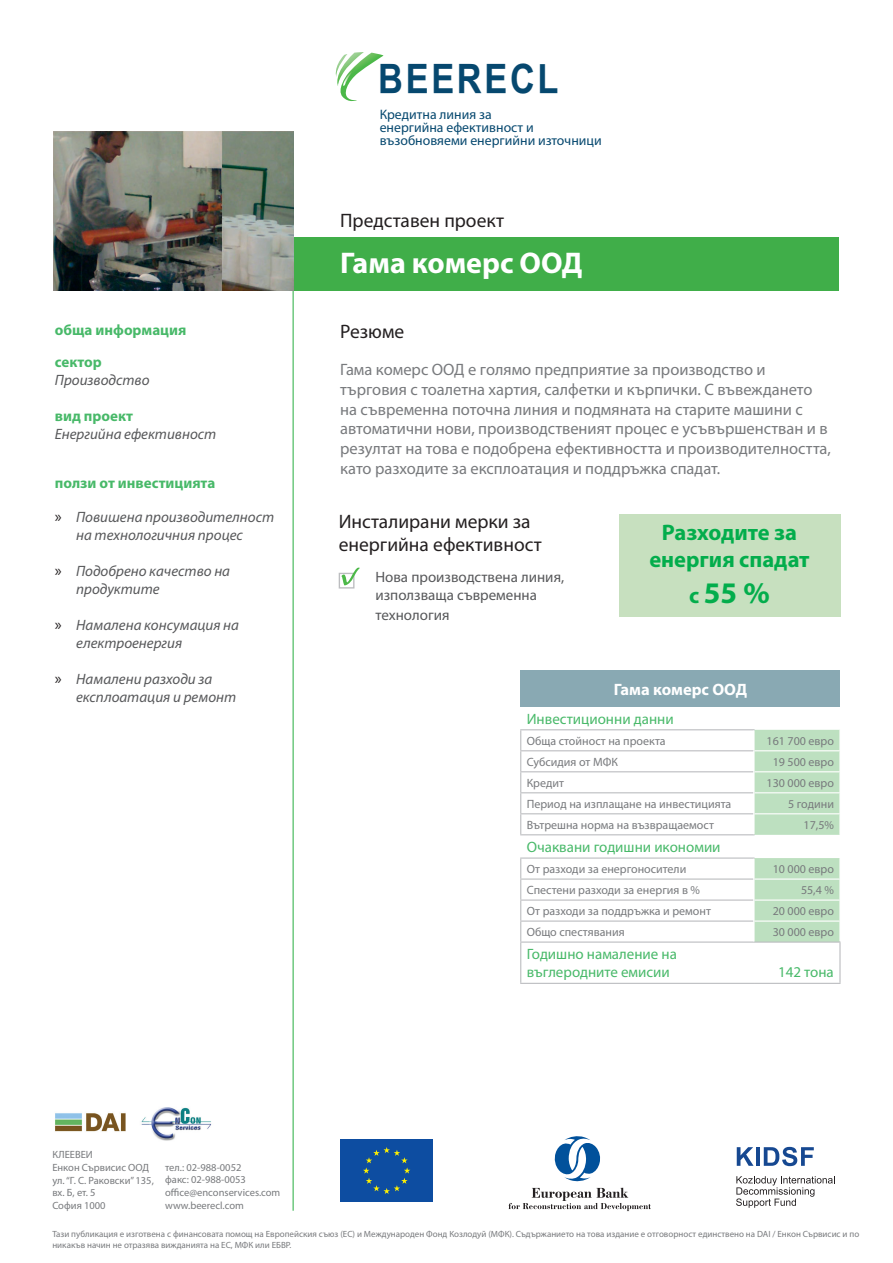
<style>
.page{position:relative;width:893px;height:1263px;background:#fff}
.page>*{position:absolute;margin:0;border:0;box-sizing:border-box;transform-origin:0 0}
.t1{font:700 45.45px "Simplified Arabic";letter-spacing:.07em;color:#06486f;scale:.84 1}
.t2{font:700 30px "Myriad Pro";color:#fff}
.t3{font:700 30px "Myriad Pro";color:#03ad4c}
.t4{font:700 22.5px/27px "Myriad Pro";color:#03ad4c;text-align:center}
.t5{font:19.5px/23.4px "Myriad Pro";color:#231f20}
.Paragraph_Style_1{font:16.5px/19.8px "Myriad Pro";color:#787a7d}
.t6{font:700 16.5px "Myriad Pro";color:#fff}
.t7{font:italic 15px/18px "Myriad Pro";color:#57585a}
.t8{font:15px "Myriad Pro";color:#48b969}
.Paragraph_Style_1-2{font:15px/18px "Myriad Pro";color:#57585a}
.t9{font:700 15px "Myriad Pro";color:#48b969}
.t10{font:13.8px/13.4px "Myriad Pro";color:#06486f}
.t11{font:12px "Myriad Pro";color:#787a7d}
.t12{font:10.5px/12.6px "Myriad Pro";color:#787a7d}
.t13{font:9px/10.8px "Myriad Pro";color:#787a7d}
.s1{font-style:normal;font-size:16.5px;color:#231f20}
.s2{font-size:22.5px}
</style>
<div class="page">
<hr style="left:293px;top:282px;width:1px;height:929px;background:#3fb655">
<svg style="left:335px;top:52px;width:49px;height:50px"></svg>
<svg style="left:737px;top:1147px;width:16px;height:19px"></svg>
<hr style="left:756px;top:1147px;width:4px;height:19px;background:#164891">
<svg style="left:764px;top:1147px;width:50px;height:19px"></svg>
<svg style="left:736px;top:1176px;width:99px;height:32px"></svg>
<svg style="left:554px;top:1136px;width:47px;height:46px"></svg>
<svg style="left:508px;top:1188px;width:143px;height:23px"></svg>
<div style="left:340px;top:1139px;width:93px;height:63px;background:#0d4da1"></div>
<svg style="left:363px;top:1147px;width:47px;height:47px"></svg>
<img style="left:55px;top:1107px;width:157px;height:34px">
<div style="left:521px;top:670px;width:319px;height:36px;background:#89a9b3"></div>
<svg style="left:754px;top:730px;width:86px;height:211px;background:#c7e4c9"></svg>
<hr style="left:520px;top:899px;width:233px;height:2px;background:#bcbdc0">
<hr style="left:520px;top:920px;width:233px;height:2px;background:#bcbdc0">
<hr style="left:520px;top:941px;width:234px;height:2px;background:#bcbdc0">
<hr style="left:520px;top:943px;width:1px;height:40px;background:#bcbdc0">
<hr style="left:754px;top:941px;width:86px;height:2px;background:#bcbdc0">
<hr style="left:839px;top:943px;width:1px;height:40px;background:#bcbdc0">
<hr style="left:520px;top:983px;width:234px;height:1px;background:#bcbdc0">
<hr style="left:754px;top:983px;width:86px;height:1px;background:#bcbdc0">
<hr style="left:520px;top:729px;width:235px;height:1px;background:#bcbdc0">
<hr style="left:753px;top:730px;width:2px;height:21px;background:#fff">
<hr style="left:520px;top:857px;width:235px;height:2px;background:#bcbdc0">
<hr style="left:520px;top:878px;width:233px;height:2px;background:#bcbdc0">
<svg style="left:520px;top:859px;width:1px;height:82px"></svg>
<hr style="left:753px;top:859px;width:2px;height:20px;background:#fff">
<hr style="left:753px;top:879px;width:2px;height:21px;background:#fff">
<hr style="left:753px;top:900px;width:2px;height:21px;background:#fff">
<hr style="left:753px;top:921px;width:2px;height:20px;background:#fff">
<hr style="left:520px;top:750px;width:233px;height:1px;background:#bcbdc0">
<hr style="left:520px;top:771px;width:233px;height:1px;background:#bcbdc0">
<hr style="left:520px;top:792px;width:233px;height:1px;background:#bcbdc0">
<hr style="left:520px;top:813px;width:233px;height:1px;background:#bcbdc0">
<svg style="left:520px;top:730px;width:1px;height:104px"></svg>
<hr style="left:520px;top:834px;width:235px;height:1px;background:#bcbdc0">
<hr style="left:753px;top:751px;width:2px;height:21px;background:#fff">
<hr style="left:753px;top:772px;width:2px;height:21px;background:#fff">
<hr style="left:753px;top:793px;width:2px;height:21px;background:#fff">
<hr style="left:753px;top:814px;width:2px;height:20px;background:#fff">
<div style="left:339px;top:573px;width:15px;height:15px;border:1px solid #bcbdc0"></div>
<svg style="left:340px;top:568px;width:20px;height:18px"></svg>
<div style="left:290px;top:237px;width:549px;height:54px;background:#40ae49"></div>
<img style="left:53px;top:132px;width:241px;height:159px">
<div style="left:619px;top:514px;width:221px;height:103px;background:#c7e0bf"></div>
<p class="t1" style="left:378px;top:42px;width:216px">BEERECL</p>
<p class="t10" style="left:380px;top:107px;width:224px">Кредитна линия за<br>енергийна ефективност и възобновяеми енергийни източници</p>
<p class="t9" style="left:55px;top:320px;width:133px">обща информация</p>
<p class="t9" style="left:55px;top:352px;width:49px">сектор</p>
<p class="t7" style="left:55px;top:371px;width:96px">Производство</p>
<p class="t9" style="left:55px;top:406px;width:80px">вид проект</p>
<p class="t7" style="left:55px;top:425px;width:163px">Енергийна ефективност</p>
<p class="t9" style="left:55px;top:473px;width:162px">ползи от инвестицията</p>
<p class="t7" style="left:76px;top:508px;width:200px;text-indent:-21px"><span class="s1">»</span> Повишена производителност на технологичния процес</p>
<p class="t7" style="left:76px;top:562px;width:156px;text-indent:-21px"><span class="s1">»</span> Подобрено качество на продуктите</p>
<p class="t7" style="left:76px;top:616px;width:164px;text-indent:-21px"><span class="s1">»</span> Намалена консумация на електроенергия</p>
<p class="t7" style="left:76px;top:670px;width:162px;text-indent:-21px"><span class="s1">»</span> Намалени разходи за експлоатация и ремонт</p>
<p class="t5" style="left:340px;top:209px;width:165px">Представен проект</p>
<p class="t2" style="left:340px;top:244px;width:244px">Гама комерс ООД</p>
<p class="t5" style="left:340px;top:319px;width:66px">Резюме</p>
<p class="Paragraph_Style_1" style="left:340px;top:359px;width:492px">Гама комерс ООД e голямо предприятие за производство и търговия с тоалетна хартия, салфетки и кърпички. С въвеждането на съвременна поточна линия и подмяната на старите машини с автоматични нови, производственият процес е усъвършенстван и в резултат на това е подобрена ефективността и производителността, като разходите за експлоатация и поддръжка спадат.</p>
<p class="t5" style="left:339px;top:509px;width:205px">Инсталирани мерки за енергийна ефективност</p>
<p class="Paragraph_Style_1-2" style="left:375px;top:568px;width:190px">Нова производствена линия, използваща съвременна</p>
<p class="Paragraph_Style_1-2" style="left:375px;top:605px;width:76px">технология</p>
<p class="t4" style="left:649px;top:518px;width:162px">Разходите за енергия спадат</p>
<p class="t3" style="left:689px;top:573px;width:82px"><span class="s2">с</span> 55 %</p>
<p class="t6" style="left:614px;top:678px;width:135px">Гама комерс ООД</p>
<p class="t8" style="left:527px;top:709px;width:148px">Инвестиционни данни</p>
<p class="t11" style="left:527px;top:733px;width:140px">Обща стойност на проекта</p>
<p class="t11" style="left:766px;top:733px;width:69px">161 700 евро</p>
<p class="t11" style="left:527px;top:754px;width:93px">Субсидия от МФК</p>
<p class="t11" style="left:773px;top:754px;width:63px">19 500 евро</p>
<p class="t11" style="left:527px;top:775px;width:39px">Кредит</p>
<p class="t11" style="left:766px;top:775px;width:69px">130 000 евро</p>
<p class="t11" style="left:527px;top:796px;width:206px">Период на изплащане на инвестицията</p>
<p class="t11" style="left:788px;top:796px;width:47px">5 години</p>
<p class="t11" style="left:527px;top:817px;width:189px">Вътрешна норма на възвращаемост</p>
<p class="t11" style="left:803px;top:817px;width:32px">17,5%</p>
<p class="t8" style="left:527px;top:838px;width:195px">Очаквани годишни икономии</p>
<p class="t11" style="left:527px;top:862px;width:161px">От разходи за енергоносители</p>
<p class="t11" style="left:773px;top:862px;width:63px">10 000 евро</p>
<p class="t11" style="left:527px;top:883px;width:175px">Спестени разходи за енергия в %</p>
<p class="t11" style="left:801px;top:883px;width:34px">55,4 %</p>
<p class="t11" style="left:527px;top:904px;width:186px">От разходи за поддръжка и ремонт</p>
<p class="t11" style="left:773px;top:904px;width:63px">20 000 евро</p>
<p class="t11" style="left:527px;top:925px;width:99px">Общо спестявания</p>
<p class="t11" style="left:773px;top:925px;width:63px">30 000 евро</p>
<p class="t8" style="left:527px;top:945px;width:152px">Годишно намаление на</p>
<p class="t8" style="left:527px;top:963px;width:145px">въглеродните емисии</p>
<p class="t8" style="left:778px;top:963px;width:57px">142 тона</p>
<p class="t12" style="left:52px;top:1148px;width:42px">КЛЕЕВЕИ</p>
<p class="t12" style="left:52px;top:1161px;width:98px">Енкон Сървисис ООД</p>
<p class="t12" style="left:52px;top:1173px;width:103px">ул. “Г. С. Раковски” 135, вх. Б, ет. 5</p>
<p class="t12" style="left:52px;top:1199px;width:55px">София 1000</p>
<p class="t12" style="left:165px;top:1161px;width:78px">тел.: 02-988-0052</p>
<p class="t12" style="left:165px;top:1173px;width:82px">факс: 02-988-0053</p>
<p class="t12" style="left:165px;top:1186px;width:117px">office@enconservices.com</p>
<p class="t12" style="left:165px;top:1198px;width:80px">www.beerecl.com</p>
<p class="t13" style="left:52px;top:1229px;width:808px">Тази публикация е изготвена с финансовата помощ на Европейския съюз (ЕС) и Международен Фонд Козлодуй (МФК). Съдържанието на това издание е отговорност единствено на DAI / Енкон Сървисис и по никакъв начин не отразява вижданията на ЕС, МФК или ЕБВР.</p>
</div>
